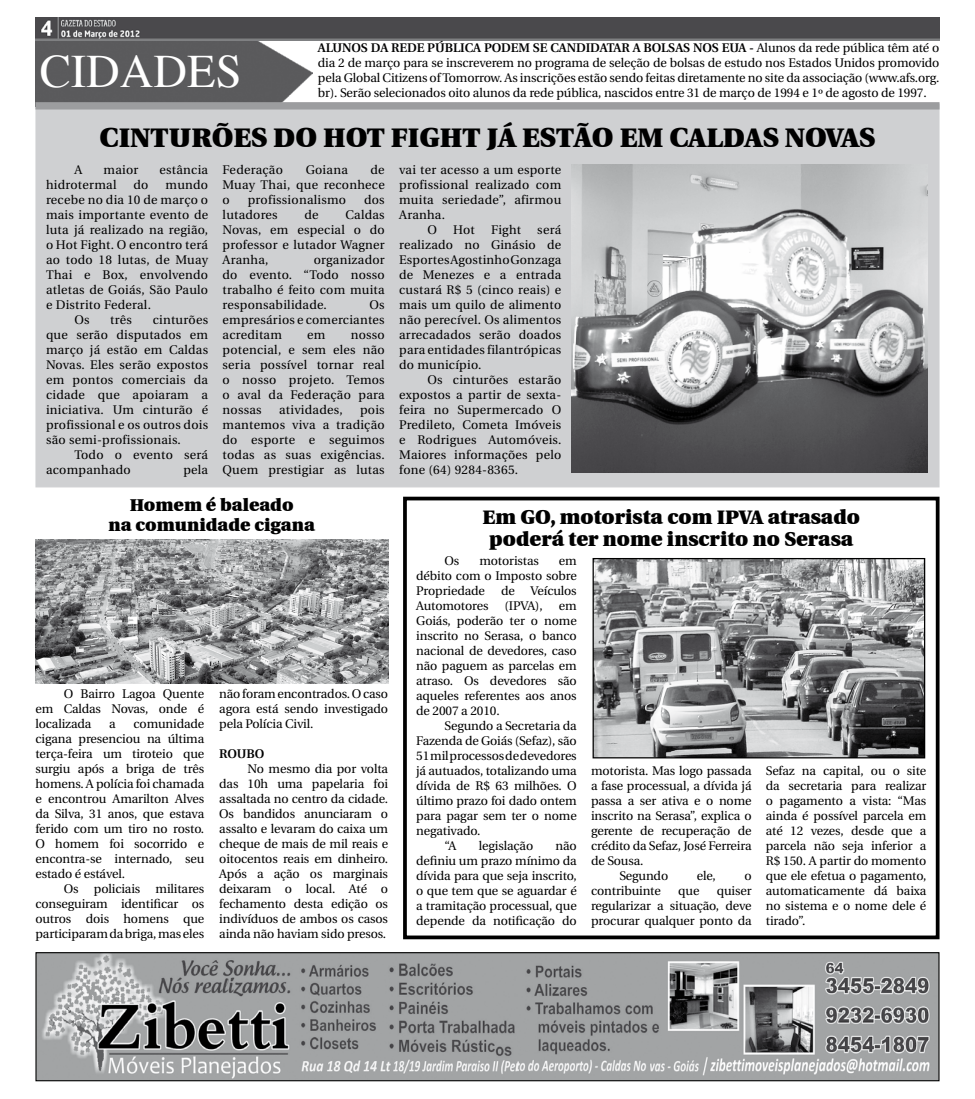
<style>
.page{position:relative;width:975px;height:1099px;background:#fff}
.page>*{position:absolute;margin:0;border:0;box-sizing:border-box;transform-origin:0 0}
.t1{font:47.5px "Times";color:#fff}
.t2{font:900 27.5px "Utopia";color:#000}
.t3{font:900 20px/22.5px "Utopia";color:#000;text-align:center}
.t4{font:900 17.5px/20px "Utopia";color:#000;text-align:center}
.t5{font:12.5px/15px "Utopia";letter-spacing:-.01em;color:#000;text-align:justify}
.t6{font:12.5px/15px "Utopia";letter-spacing:.02em;color:#000}
.t7{font:600 12.5px "Utopia";color:#000}
.s1{font-weight:600}
</style>
<div class="page">
<div style="left:35px;top:104px;width:904px;height:383px;background:#cfd0d2;border:1px solid #cfd0d2"></div>
<img style="left:572px;top:164px;width:355px;height:308px">
<img style="left:35px;top:40px;width:277px;height:62px">
<div style="left:35px;top:102px;width:904px;height:7px;background:#9c9d9f"></div>
<img style="left:35px;top:18px;width:904px;height:22px">
<img style="left:37px;top:954px;width:900px;height:125px">
<div style="left:35px;top:952px;width:904px;height:129px;border:1px solid #000"></div>
<img style="left:35px;top:539px;width:353px;height:144px">
<div style="left:403px;top:496px;width:536px;height:443px;border:4px solid #000"></div>
<img style="left:594px;top:560px;width:329px;height:196px">
<div style="left:592px;top:558px;width:333px;height:200px;border:1px solid #000"></div>
<h1 class="t1" style="left:40px;top:45px;width:203px">CIDADES</h1>
<p class="t5" style="left:318px;top:41px;width:623px"><span class="s1">ALUNOS DA REDE PÚBLICA PODEM SE CANDIDATAR A BOLSAS NOS EUA -</span> Alunos da rede pública têm até o dia 2 de março para se inscreverem no programa de seleção de bolsas de estudo nos Estados Unidos promovido pela Global Citizens of Tomorrow. As inscrições estão sendo feitas diretamente no site da associação (www.afs.org. br). Serão selecionados oito alunos da rede pública, nascidos entre 31 de março de 1994 e 1º de agosto de 1997.</p>
<h2 class="t2" style="left:100px;top:122px;width:777px">Cinturões do Hot Fight já estão em Caldas Novas</h2>
<p class="t5" style="left:74px;top:162px;width:9px">A</p>
<p class="t5" style="left:103px;top:162px;width:36px">maior</p>
<p class="t6" style="left:159px;top:162px;width:50px">estância</p>
<p class="t6" style="left:46px;top:177px;width:72px">hidrotermal</p>
<p class="t5" style="left:134px;top:177px;width:16px">do</p>
<p class="t5" style="left:166px;top:177px;width:44px">mundo</p>
<p class="t6" style="left:46px;top:192px;width:164px">recebe no dia 10 de março o</p>
<p class="t6" style="left:46px;top:207px;width:164px">mais importante evento de</p>
<p class="t6" style="left:46px;top:222px;width:164px">luta já realizado na região,</p>
<p class="t6" style="left:46px;top:237px;width:164px">o Hot Fight. O encontro terá</p>
<p class="t6" style="left:46px;top:252px;width:164px">ao todo 18 lutas, de Muay</p>
<p class="t6" style="left:46px;top:267px;width:164px">Thai e Box, envolvendo</p>
<p class="t6" style="left:46px;top:282px;width:164px">atletas de Goiás, São Paulo</p>
<p class="t6" style="left:46px;top:297px;width:106px">e Distrito Federal.</p>
<p class="t5" style="left:74px;top:312px;width:17px">Os</p>
<p class="t5" style="left:110px;top:312px;width:23px">três</p>
<p class="t5" style="left:46px;top:312px;width:164px;text-indent:107px">cinturões que serão disputados em março já estão em Caldas Novas. Eles serão expostos em pontos comerciais da cidade que apoiaram a iniciativa. Um cinturão é profissional e os outros dois são semi-profissionais.</p>
<p class="t6" style="left:46px;top:447px;width:164px;text-indent:28px">Todo o evento será acompanhado</p>
<p class="t5" style="left:183px;top:462px;width:26px">pela</p>
<p class="t5" style="left:222px;top:162px;width:164px;text-indent:148px">de Muay Thai, que reconhece o</p>
<p class="t6" style="left:222px;top:162px;width:62px">Federação</p>
<p class="t5" style="left:306px;top:162px;width:44px">Goiana</p>
<p class="t6" style="left:248px;top:192px;width:100px">profissionalismo</p>
<p class="t5" style="left:364px;top:192px;width:22px">dos</p>
<p class="t6" style="left:222px;top:207px;width:57px">lutadores</p>
<p class="t5" style="left:304px;top:207px;width:16px">de</p>
<p class="t5" style="left:222px;top:207px;width:164px;text-indent:123px">Caldas Novas, em especial o do professor e lutador Wagner Aranha,</p>
<p class="t5" style="left:222px;top:252px;width:164px;text-indent:91px">organizador do evento. “Todo nosso trabalho é feito com muita responsabilidade.</p>
<p class="t5" style="left:222px;top:297px;width:164px;text-indent:147px">Os empresários e comerciantes acreditam</p>
<p class="t5" style="left:222px;top:327px;width:164px;text-indent:128px">nosso potencial, e sem eles não seria possível tornar real o nosso projeto. Temos o aval da Federação para nossas</p>
<p class="t5" style="left:307px;top:327px;width:20px">em</p>
<p class="t6" style="left:279px;top:402px;width:65px">atividades,</p>
<p class="t5" style="left:222px;top:402px;width:164px;text-indent:137px">pois mantemos viva a tradição do esporte e seguimos todas as suas exigências.<br>Quem prestigiar as lutas</p>
<h3 class="t4" style="left:108px;top:495px;width:208px">Homem é baleado<br>na comunidade cigana</h3>
<p class="t5" style="left:35px;top:686px;width:170px;text-indent:28px">O Bairro Lagoa Quente em Caldas Novas, onde é localizada</p>
<p class="t5" style="left:35px;top:716px;width:170px;text-indent:98px">comunidade cigana presenciou na última terça-feira um tiroteio que surgiu após a briga de três homens. A polícia foi chamada e encontrou Amarilton Alves da Silva, 31 anos, que estava ferido com um tiro no rosto.<br>O homem foi socorrido e encontra-se internado, seu estado é estável.</p>
<p class="t5" style="left:35px;top:881px;width:170px;text-indent:28px">Os policiais militares conseguiram identificar os outros dois homens que participaram da briga, mas eles</p>
<p class="t5" style="left:109px;top:716px;width:8px">a</p>
<p class="t5" style="left:219px;top:686px;width:170px">não foram encontrados. O caso agora está sendo investigado pela Polícia Civil.</p>
<p class="t7" style="left:219px;top:746px;width:47px">ROUBO</p>
<p class="t5" style="left:219px;top:761px;width:170px;text-indent:28px">No mesmo dia por volta das 10h uma papelaria foi assaltada no centro da cidade.<br>Os bandidos anunciaram o assalto e levaram do caixa um cheque de mais de mil reais e oitocentos reais em dinheiro.<br>Após a ação os marginais deixaram o local. Até o fechamento desta edição os indivíduos de ambos os casos ainda não haviam sido presos.</p>
<p class="t6" style="left:399px;top:162px;width:164px">vai ter acesso a um esporte</p>
<p class="t6" style="left:399px;top:177px;width:164px">profissional realizado com</p>
<p class="t6" style="left:399px;top:192px;width:164px">muita seriedade”, afirmou</p>
<p class="t5" style="left:399px;top:207px;width:47px">Aranha.</p>
<p class="t5" style="left:427px;top:222px;width:11px">O</p>
<p class="t5" style="left:453px;top:222px;width:23px">Hot</p>
<p class="t5" style="left:491px;top:222px;width:32px">Fight</p>
<p class="t5" style="left:399px;top:222px;width:164px;text-indent:138px">será realizado no Ginásio de Esportes Agostinho Gonzaga de Menezes e a entrada custará R$ 5 (cinco reais) e mais um quilo de alimento não perecível. Os alimentos arrecadados serão doados para entidades filantrópicas do município.</p>
<p class="t5" style="left:399px;top:372px;width:164px;text-indent:28px">Os cinturões estarão expostos a partir de sexta&shy;feira no Supermercado O Predileto, Cometa Imóveis e Rodrigues Automóveis.<br>Maiores informações pelo fone (64) 9284-8365.</p>
<h3 class="t3" style="left:482px;top:505px;width:379px">Em GO, motorista com IPVA atrasado poderá ter nome inscrito no Serasa</h3>
<p class="t5" style="left:444px;top:553px;width:16px">Os</p>
<p class="t5" style="left:479px;top:553px;width:61px">motoristas</p>
<p class="t5" style="left:416px;top:553px;width:162px;text-indent:143px">em débito com o Imposto sobre Propriedade</p>
<p class="t5" style="left:501px;top:583px;width:77px">de Veículos</p>
<p class="t5" style="left:416px;top:598px;width:74px">Automotores</p>
<p class="t5" style="left:504px;top:598px;width:40px">(IPVA),</p>
<p class="t5" style="left:416px;top:598px;width:162px;text-indent:143px">em Goiás, poderão ter o nome inscrito no Serasa, o banco nacional de devedores, caso não paguem as parcelas em atraso. Os devedores são aqueles referentes aos anos de 2007 a 2010.</p>
<p class="t5" style="left:444px;top:718px;width:134px">Segundo a Secretaria da</p>
<p class="t5" style="left:416px;top:733px;width:162px">Fazenda de Goiás (Sefaz), são</p>
<p class="t5" style="left:416px;top:748px;width:162px">51 mil processos de devedores</p>
<p class="t5" style="left:416px;top:763px;width:162px">já autuados, totalizando uma</p>
<p class="t5" style="left:416px;top:778px;width:162px">dívida de R$ 63 milhões. O</p>
<p class="t5" style="left:416px;top:793px;width:162px">último prazo foi dado ontem</p>
<p class="t5" style="left:416px;top:808px;width:162px">para pagar sem ter o nome</p>
<p class="t5" style="left:416px;top:823px;width:66px">negativado.</p>
<p class="t5" style="left:444px;top:838px;width:13px">“A</p>
<p class="t5" style="left:479px;top:838px;width:56px">legislação</p>
<p class="t5" style="left:416px;top:838px;width:162px;text-indent:139px">não definiu um prazo mínimo da dívida para que seja inscrito, o que tem que se aguardar é a tramitação processual, que depende da notificação do</p>
<p class="t5" style="left:591px;top:763px;width:162px">motorista. Mas logo passada</p>
<p class="t5" style="left:591px;top:778px;width:162px">a fase processual, a dívida já</p>
<p class="t5" style="left:591px;top:793px;width:162px">passa a ser ativa e o nome</p>
<p class="t5" style="left:591px;top:808px;width:162px">inscrito na Serasa”, explica o</p>
<p class="t5" style="left:591px;top:823px;width:162px">gerente de recuperação de</p>
<p class="t5" style="left:591px;top:838px;width:162px">crédito da Sefaz, José Ferreira</p>
<p class="t5" style="left:591px;top:853px;width:54px">de Sousa.</p>
<p class="t5" style="left:619px;top:868px;width:50px">Segundo</p>
<p class="t5" style="left:696px;top:868px;width:21px">ele,</p>
<p class="t5" style="left:744px;top:868px;width:9px">o</p>
<p class="t5" style="left:591px;top:883px;width:71px">contribuinte</p>
<p class="t5" style="left:678px;top:883px;width:23px">que</p>
<p class="t5" style="left:591px;top:883px;width:162px;text-indent:126px">quiser regularizar a situação, deve procurar qualquer ponto da</p>
<p class="t5" style="left:765px;top:763px;width:162px">Sefaz na capital, ou o site da secretaria para realizar o pagamento a vista: “Mas ainda é possível parcela em até 12 vezes, desde que a parcela não seja inferior a R$ 150. A partir do momento que ele efetua o pagamento, automaticamente dá baixa no sistema e o nome dele é tirado”.</p>
</div>
